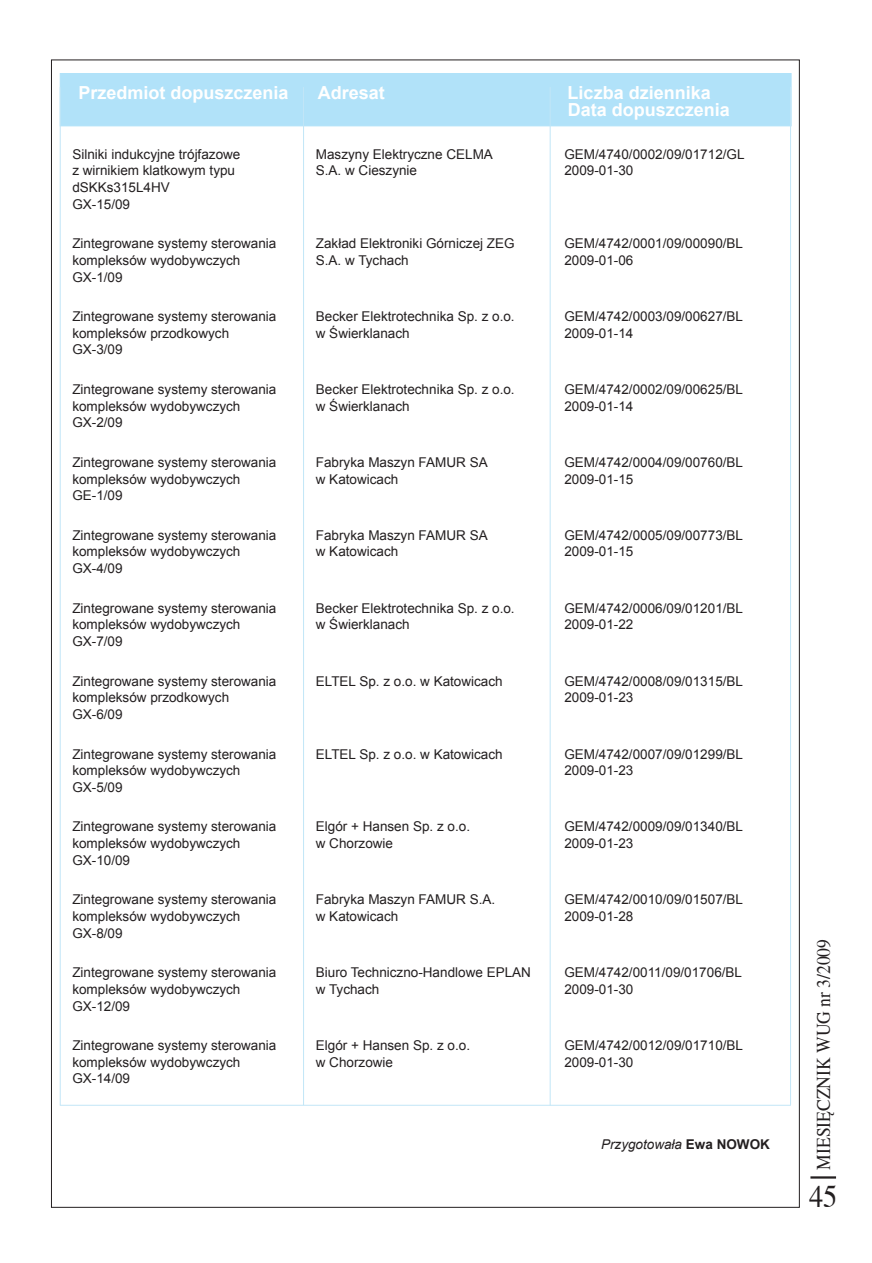
<style>
.page{position:relative;width:872px;height:1263px;background:#fff}
.page>*{position:absolute;margin:0;border:0;box-sizing:border-box;transform-origin:0 0}
.t1{font:31.5px "Toronto";color:#231f20;scale:.9 1}
.t2{font:19.5px "Toronto";color:#231f20;scale:.9 1}
.t3{font:700 18px/16.6px "Arial";color:#fff}
.t4{font:13.5px/16.6px "Arial";color:#231f20}
.t5{font:italic 13.5px "Arial";color:#231f20}
.s1{font-weight:700;font-style:normal}
</style>
<div class="page">
<hr style="left:810px;top:1176px;width:26px;height:2px;background:#231f20">
<div style="left:60px;top:73px;width:731px;height:53px;background:#b1e2f9"></div>
<hr style="left:790px;top:87px;width:1px;height:1018px;background:#c2e6f7">
<hr style="left:60px;top:87px;width:1px;height:1018px;background:#c2e6f7">
<hr style="left:303px;top:87px;width:1px;height:1018px;background:#c2e6f7">
<hr style="left:550px;top:87px;width:1px;height:1019px;background:#c2e6f7">
<hr style="left:60px;top:1105px;width:731px;height:1px;background:#c2e6f7">
<h3 class="t3" style="left:78px;top:85px;width:212px">Przedmiot dopuszczenia</h3>
<h3 class="t3" style="left:318px;top:85px;width:69px">Adresat</h3>
<h3 class="t3" style="left:567px;top:85px;width:164px">Liczba dziennika<br>Data dopuszczenia</h3>
<p class="t4" style="left:72px;top:146px;width:170px">Silniki indukcyjne trójfazowe z wirnikiem klatkowym typu dSKKs315L4HV<br>GX-15/09</p>
<p class="t4" style="left:316px;top:146px;width:179px">Maszyny Elektryczne CELMA<br>S.A. w Cieszynie</p>
<p class="t4" style="left:564px;top:146px;width:182px">GEM/4740/0002/09/01712/GL<br>2009-01-30</p>
<p class="t4" style="left:72px;top:235px;width:206px">Zintegrowane systemy sterowania kompleksów wydobywczych<br>GX-1/09</p>
<p class="t4" style="left:316px;top:235px;width:200px">Zakład Elektroniki Górniczej ZEG<br>S.A. w Tychach</p>
<p class="t4" style="left:564px;top:235px;width:180px">GEM/4742/0001/09/00090/BL<br>2009-01-06</p>
<p class="t4" style="left:72px;top:308px;width:206px">Zintegrowane systemy sterowania kompleksów przodkowych<br>GX-3/09</p>
<p class="t4" style="left:316px;top:308px;width:200px">Becker Elektrotechnika Sp. z o.o. w Świerklanach</p>
<p class="t4" style="left:564px;top:308px;width:180px">GEM/4742/0003/09/00627/BL<br>2009-01-14</p>
<p class="t4" style="left:72px;top:381px;width:206px">Zintegrowane systemy sterowania kompleksów wydobywczych<br>GX-2/09</p>
<p class="t4" style="left:316px;top:381px;width:200px">Becker Elektrotechnika Sp. z o.o. w Świerklanach</p>
<p class="t4" style="left:564px;top:381px;width:180px">GEM/4742/0002/09/00625/BL<br>2009-01-14</p>
<p class="t4" style="left:72px;top:454px;width:206px">Zintegrowane systemy sterowania kompleksów wydobywczych<br>GE-1/09</p>
<p class="t4" style="left:316px;top:454px;width:173px">Fabryka Maszyn FAMUR SA w Katowicach</p>
<p class="t4" style="left:564px;top:454px;width:180px">GEM/4742/0004/09/00760/BL<br>2009-01-15</p>
<p class="t4" style="left:72px;top:527px;width:206px">Zintegrowane systemy sterowania kompleksów wydobywczych<br>GX-4/09</p>
<p class="t4" style="left:316px;top:527px;width:173px">Fabryka Maszyn FAMUR SA w Katowicach</p>
<p class="t4" style="left:564px;top:527px;width:180px">GEM/4742/0005/09/00773/BL<br>2009-01-15</p>
<p class="t4" style="left:72px;top:600px;width:206px">Zintegrowane systemy sterowania kompleksów wydobywczych<br>GX-7/09</p>
<p class="t4" style="left:316px;top:600px;width:200px">Becker Elektrotechnika Sp. z o.o. w Świerklanach</p>
<p class="t4" style="left:564px;top:600px;width:180px">GEM/4742/0006/09/01201/BL<br>2009-01-22</p>
<p class="t4" style="left:72px;top:673px;width:206px">Zintegrowane systemy sterowania kompleksów przodkowych<br>GX-6/09</p>
<p class="t4" style="left:316px;top:673px;width:188px">ELTEL Sp. z o.o. w Katowicach</p>
<p class="t4" style="left:564px;top:673px;width:180px">GEM/4742/0008/09/01315/BL<br>2009-01-23</p>
<p class="t4" style="left:72px;top:746px;width:206px">Zintegrowane systemy sterowania kompleksów wydobywczych<br>GX-5/09</p>
<p class="t4" style="left:316px;top:746px;width:188px">ELTEL Sp. z o.o. w Katowicach</p>
<p class="t4" style="left:564px;top:746px;width:180px">GEM/4742/0007/09/01299/BL<br>2009-01-23</p>
<p class="t4" style="left:72px;top:818px;width:206px">Zintegrowane systemy sterowania kompleksów wydobywczych<br>GX-10/09</p>
<p class="t4" style="left:316px;top:818px;width:156px">Elgór + Hansen Sp. z o.o. w Chorzowie</p>
<p class="t4" style="left:564px;top:818px;width:180px">GEM/4742/0009/09/01340/BL<br>2009-01-23</p>
<p class="t4" style="left:72px;top:891px;width:206px">Zintegrowane systemy sterowania kompleksów wydobywczych<br>GX-8/09</p>
<p class="t4" style="left:316px;top:891px;width:181px">Fabryka Maszyn FAMUR S.A. w Katowicach</p>
<p class="t4" style="left:564px;top:891px;width:180px">GEM/4742/0010/09/01507/BL<br>2009-01-28</p>
<p class="t4" style="left:72px;top:964px;width:206px">Zintegrowane systemy sterowania kompleksów wydobywczych<br>GX-12/09</p>
<p class="t4" style="left:316px;top:964px;width:217px">Biuro Techniczno-Handlowe EPLAN w Tychach</p>
<p class="t4" style="left:564px;top:964px;width:179px">GEM/4742/0011/09/01706/BL<br>2009-01-30</p>
<p class="t4" style="left:72px;top:1037px;width:206px">Zintegrowane systemy sterowania kompleksów wydobywczych<br>GX-14/09</p>
<p class="t4" style="left:316px;top:1037px;width:156px">Elgór + Hansen Sp. z o.o. w Chorzowie</p>
<p class="t4" style="left:564px;top:1037px;width:180px">GEM/4742/0012/09/01710/BL<br>2009-01-30</p>
<p class="t5" style="left:601px;top:1136px;width:138px">Przygotowała <span class="s1">Ewa Nowok</span></p>
<h2 class="t2" style="left:812px;top:1169px;width:258px;rotate:-90deg">MIESIĘCZNIK WUG nr 3/2009</h2>
<h1 class="t1" style="left:809px;top:1178px;width:33px">45</h1>
</div>
